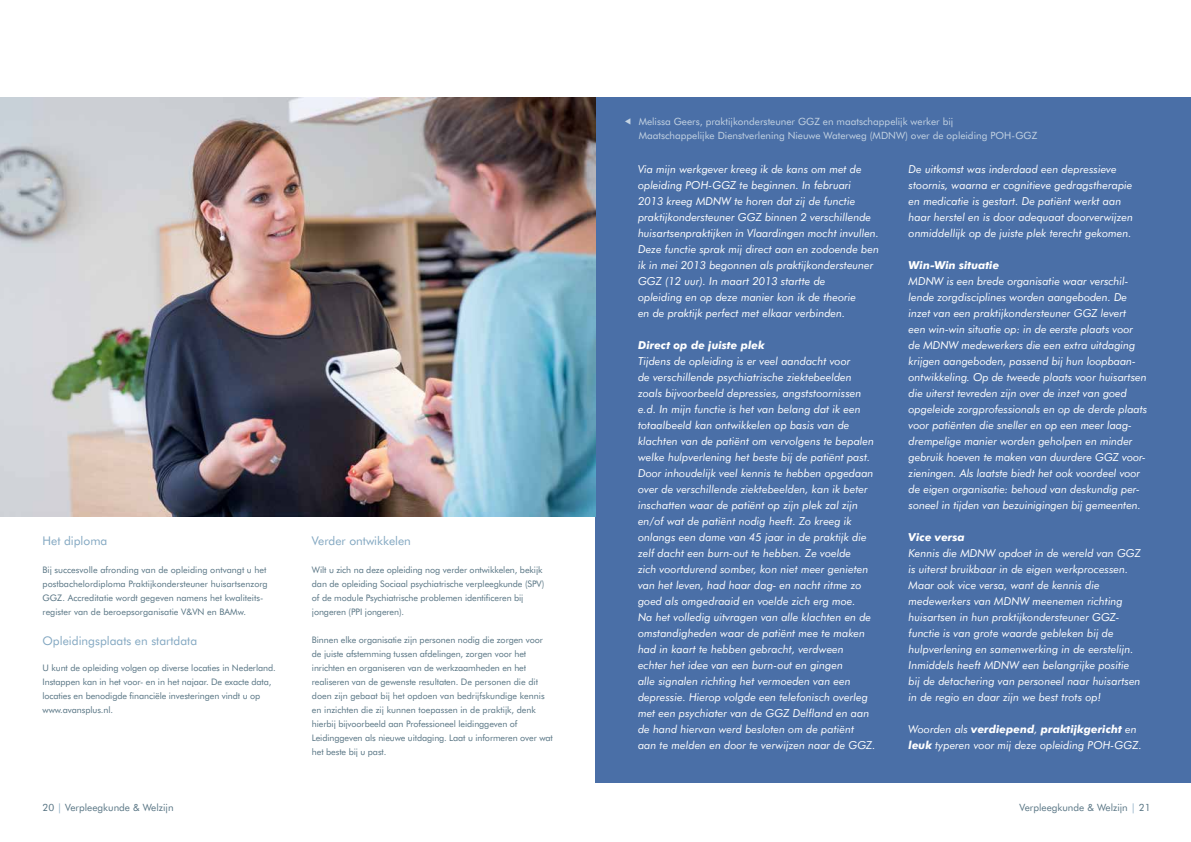
<style>
.page{position:relative;width:1191px;height:842px;background:#fff}
.page>*{position:absolute;margin:0;border:0;box-sizing:border-box;transform-origin:0 0}
.t1{font:12px "Futura BT";color:#82a7c1}
.t2{font:italic 11px/16px "Futura BT";color:#fff}
.t3{font:italic 700 11px "Futura BT";color:#fff}
.t4{font:10px/14px "Futura BT";color:#c5d4e3}
.t5{font:10px "Futura BT";color:#577483}
.t6{font:9px/14px "Futura BT";letter-spacing:-.01em;color:#577483}
.s1{font-weight:700}
.s2{color:#82a7c1}
</style>
<div class="page">
<div style="left:595px;top:98px;width:596px;height:685px;background:#4a6fa7"></div>
<img style="left:0;top:98px;width:595px;height:419px">
<p class="t1" style="left:43px;top:533px;width:66px">Het diploma</p>
<p class="t6" style="left:43px;top:562px;width:227px">Bij succesvolle afronding van de opleiding ontvangt u het postbachelordiploma Praktijkondersteuner huisartsenzorg GGZ. Accreditatie wordt gegeven namens het kwaliteits&shy;register van de beroepsorganisatie V&amp;VN en BAMw.</p>
<p class="t1" style="left:43px;top:633px;width:156px">Opleidingsplaats en startdata</p>
<p class="t6" style="left:43px;top:660px;width:235px">U kunt de opleiding volgen op diverse locaties in Nederland.<br>Instappen kan in het voor- en in het najaar. De exacte data, locaties en benodigde financiële investeringen vindt u op www.avansplus.nl.</p>
<p class="t1" style="left:312px;top:533px;width:101px">Verder ontwikkelen</p>
<p class="t6" style="left:312px;top:562px;width:234px">Wilt u zich na deze opleiding nog verder ontwikkelen, bekijk dan de opleiding Sociaal psychiatrische verpleegkunde (SPV) of de module Psychiatrische problemen identificeren bij jongeren (PPI jongeren).</p>
<p class="t6" style="left:312px;top:632px;width:242px">Binnen elke organisatie zijn personen nodig die zorgen voor de juiste afstemming tussen afdelingen, zorgen voor het inrichten en organiseren van de werkzaamheden en het realiseren van de gewenste resultaten. De personen die dit doen zijn gebaat bij het opdoen van bedrijfskundige kennis en inzichten die zij kunnen toepassen in de praktijk, denk hierbij bijvoorbeeld aan Professioneel leidinggeven of Leidinggeven als nieuwe uitdaging. Laat u informeren over wat het beste bij u past.</p>
<p class="t4" style="left:638px;top:114px;width:400px">Melissa Geers, praktijkondersteuner GGZ en maatschappelijk werker bij<br>Maatschappelijke Dienstverlening Nieuwe Waterweg (MDNW) over de opleiding POH-GGZ</p>
<p class="t2" style="left:638px;top:161px;width:242px">Via mijn werkgever kreeg ik de kans om met de opleiding POH-GGZ te beginnen. In februari 2013 kreeg MDNW te horen dat zij de functie praktijkondersteuner GGZ binnen 2 verschillende huisartsenpraktijken in Vlaardingen mocht invullen.<br>Deze functie sprak mij direct aan en zodoende ben ik in mei 2013 begonnen als praktijkondersteuner GGZ (12 uur). In maart 2013 startte de<br>opleiding en op deze manier kon ik de theorie<br>en de praktijk perfect met elkaar verbinden.</p>
<p class="t3" style="left:638px;top:338px;width:128px">Direct op de juiste plek</p>
<p class="t2" style="left:638px;top:353px;width:239px">Tijdens de opleiding is er veel aandacht voor<br>de verschillende psychiatrische ziektebeelden zoals bijvoorbeeld depressies, angststoornissen e.d. In mijn functie is het van belang dat ik een totaalbeeld kan ontwikkelen op basis van de klachten van de patiënt om vervolgens te bepalen welke hulpverlening het beste bij de patiënt past.<br>Door inhoudelijk veel kennis te hebben opgedaan over de verschillende ziektebeelden, kan ik beter inschatten waar de patiënt op zijn plek zal zijn en/of wat de patiënt nodig heeft. Zo kreeg ik onlangs een dame van 45 jaar in de praktijk die zelf dacht een burn-out te hebben. Ze voelde<br>zich voortdurend somber, kon niet meer genieten van het leven, had haar dag- en nacht ritme zo goed als omgedraaid en voelde zich erg moe.<br>Na het volledig uitvragen van alle klachten en de omstandigheden waar de patiënt mee te maken had in kaart te hebben gebracht, verdween echter het idee van een burn-out en gingen<br>alle signalen richting het vermoeden van een depressie. Hierop volgde een telefonisch overleg met een psychiater van de GGZ Delfland en aan de hand hiervan werd besloten om de patiënt<br>aan te melden en door te verwijzen naar de GGZ.</p>
<p class="t2" style="left:908px;top:161px;width:226px">De uitkomst was inderdaad een depressieve stoornis, waarna er cognitieve gedragstherapie en medicatie is gestart. De patiënt werkt aan haar herstel en is door adequaat doorverwijzen onmiddellijk op de juiste plek terecht gekomen.</p>
<p class="t3" style="left:908px;top:258px;width:92px">Win-Win situatie</p>
<p class="t2" style="left:908px;top:273px;width:240px">MDNW is een brede organisatie waar verschil&shy;lende zorgdisciplines worden aangeboden. De inzet van een praktijkondersteuner GGZ levert<br>een win-win situatie op: in de eerste plaats voor de MDNW medewerkers die een extra uitdaging krijgen aangeboden, passend bij hun loopbaan&shy;ontwikkeling. Op de tweede plaats voor huisartsen die uiterst tevreden zijn over de inzet van goed opgeleide zorgprofessionals en op de derde plaats voor patiënten die sneller en op een meer laag&shy;drempelige manier worden geholpen en minder gebruik hoeven te maken van duurdere GGZ voor&shy;zieningen. Als laatste biedt het ook voordeel voor de eigen organisatie: behoud van deskundig per&shy;soneel in tijden van bezuinigingen bij gemeenten.</p>
<p class="t3" style="left:908px;top:530px;width:58px">Vice versa</p>
<p class="t2" style="left:908px;top:545px;width:234px">Kennis die MDNW opdoet in de wereld van GGZ is uiterst bruikbaar in de eigen werkprocessen.<br>Maar ook vice versa, want de kennis die medewerkers van MDNW meenemen richting huisartsen in hun praktijkondersteuner GGZ&shy;functie is van grote waarde gebleken bij de hulpverlening en samenwerking in de eerstelijn.<br>Inmiddels heeft MDNW een belangrijke positie bij de detachering van personeel naar huisartsen in de regio en daar zijn we best trots op!</p>
<p class="t2" style="left:908px;top:721px;width:235px">Woorden als <span class="s1">verdiepend</span>, <span class="s1">praktijkgericht</span> en <span class="s1">leuk</span> typeren voor mij deze opleiding POH-GGZ.</p>
<p class="t5" style="left:43px;top:801px;width:132px">20 <span class="s2">|</span> Verpleegkunde &amp; Welzijn</p>
<p class="t5" style="left:1019px;top:801px;width:132px">Verpleegkunde &amp; Welzijn <span class="s2">|</span> 21</p>
</div>
